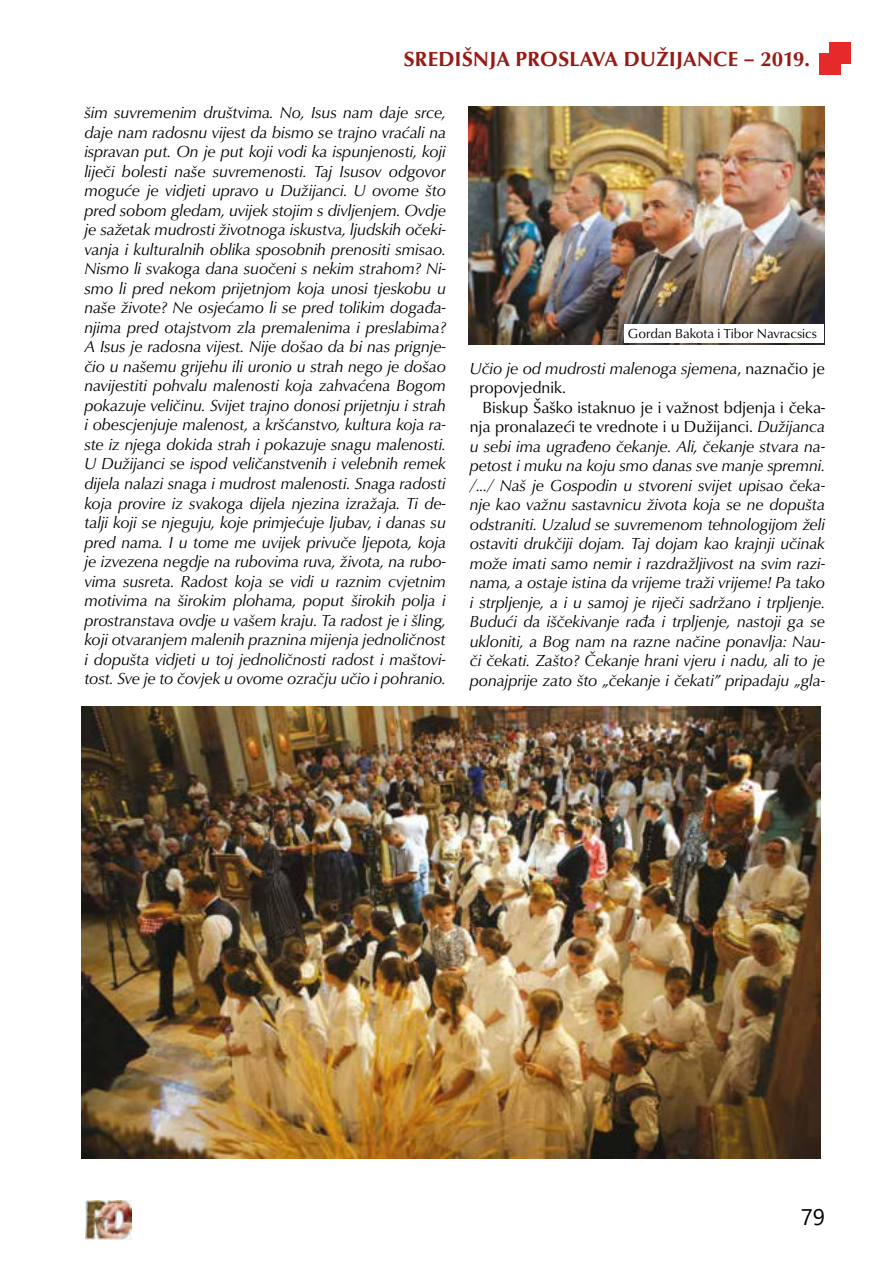
<style>
.page{position:relative;width:893px;height:1263px;background:#fff}
.page>*{position:absolute;margin:0;border:0;box-sizing:border-box;transform-origin:0 0}
.t1{font:22.5px "Segoe UI";color:#000}
.t2{font:700 21px "Classico URWTOT";letter-spacing:.015em;color:#971a15}
.t3{font:italic 16.5px/19.5px "Classico URWTOT";color:#000;text-align:justify}
.t4{font:13.5px "Classico URWTOT";color:#000}
.s1{font-style:normal}
</style>
<div class="page">
<img style="left:85px;top:1201px;width:47px;height:38px">
<img style="left:468px;top:106px;width:357px;height:238px">
<img style="left:81px;top:707px;width:740px;height:452px">
<div style="left:829px;top:42px;width:21px;height:22px;background:#e62929"></div>
<div style="left:819px;top:53px;width:21px;height:21px;background:#e62929"></div>
<div style="left:624px;top:324px;width:199px;height:18px;background:#fff"></div>
<p class="t2" style="left:403px;top:46px;width:408px">SREDIŠNJA PROSLAVA DUŽIJANCE – 2019.</p>
<p class="t3" style="left:84px;top:103px;width:363px">šim suvremenim društvima. No, Isus nam daje srce, daje nam radosnu vijest da bismo se trajno vraćali na ispravan put. On je put koji vodi ka ispunjenosti, koji liječi bolesti naše suvremenosti. Taj Isusov odgovor moguće je vidjeti upravo u Dužijanci. U ovome što pred sobom gledam, uvijek stojim s divljenjem. Ovdje je sažetak mudrosti životnoga iskustva, ljudskih očeki&shy;vanja i kulturalnih oblika sposobnih prenositi smisao.<br>Nismo li svakoga dana suočeni s nekim strahom? Ni&shy;smo li pred nekom prijetnjom koja unosi tjeskobu u naše živote? Ne osjećamo li se pred tolikim događa&shy;njima pred otajstvom zla premalenima i preslabima?<br>A Isus je radosna vijest. Nije došao da bi nas prignje&shy;čio u našemu grijehu ili uronio u strah nego je došao navijestiti pohvalu malenosti koja zahvaćena Bogom pokazuje veličinu. Svijet trajno donosi prijetnju i strah i obescjenjuje malenost, a kršćanstvo, kultura koja ra&shy;ste iz njega dokida strah i pokazuje snagu malenosti.<br>U Dužijanci se ispod veličanstvenih i velebnih remek dijela nalazi snaga i mudrost malenosti. Snaga radosti koja provire iz svakoga dijela njezina izražaja. Ti de&shy;talji koji se njeguju, koje primjećuje ljubav, i danas su pred nama. I u tome me uvijek privuče ljepota, koja je izvezena negdje na rubovima ruva, života, na rubo&shy;vima susreta. Radost koja se vidi u raznim cvjetnim motivima na širokim plohama, poput širokih polja i prostranstava ovdje u vašem kraju. Ta radost je i šling, koji otvaranjem malenih praznina mijenja jednoličnost i dopušta vidjeti u toj jednoličnosti radost i maštovi&shy;tost. Sve je to čovjek u ovome ozračju učio i pohranio.</p>
<p class="t4" style="left:628px;top:326px;width:191px">Gordan Bakota i Tibor Navracsics</p>
<p class="t3" style="left:470px;top:359px;width:357px">Učio je od mudrosti malenoga sjemena<span class="s1">, naznačio je propovjednik.</span></p>
<p class="t3" style="left:470px;top:398px;width:357px;text-indent:13px"><span class="s1">Biskup Šaško istaknuo je i važnost bdjenja i čeka&shy;nja pronalazeći te vrednote i u Dužijanci.</span> Dužijanca u sebi ima ugrađeno čekanje. Ali, čekanje stvara na&shy;petost i muku na koju smo danas sve manje spremni. /.../ Naš je Gospodin u stvoreni svijet upisao čeka&shy;nje kao važnu sastavnicu života koja se ne dopušta odstraniti. Uzalud se suvremenom tehnologijom želi ostaviti drukčiji dojam. Taj dojam kao krajnji učinak može imati samo nemir i razdražljivost na svim razi&shy;nama, a ostaje istina da vrijeme traži vrijeme! Pa tako i strpljenje, a i u samoj je riječi sadržano i trpljenje.<br>Budući da iščekivanje rađa i trpljenje, nastoji ga se ukloniti, a Bog nam na razne načine ponavlja: Nau&shy;či čekati. Zašto? Čekanje hrani vjeru i nadu, ali to je ponajprije zato što „čekanje i čekati” pripadaju „gla-</p>
<h1 class="t1" style="left:801px;top:1204px;width:26px">79</h1>
</div>
